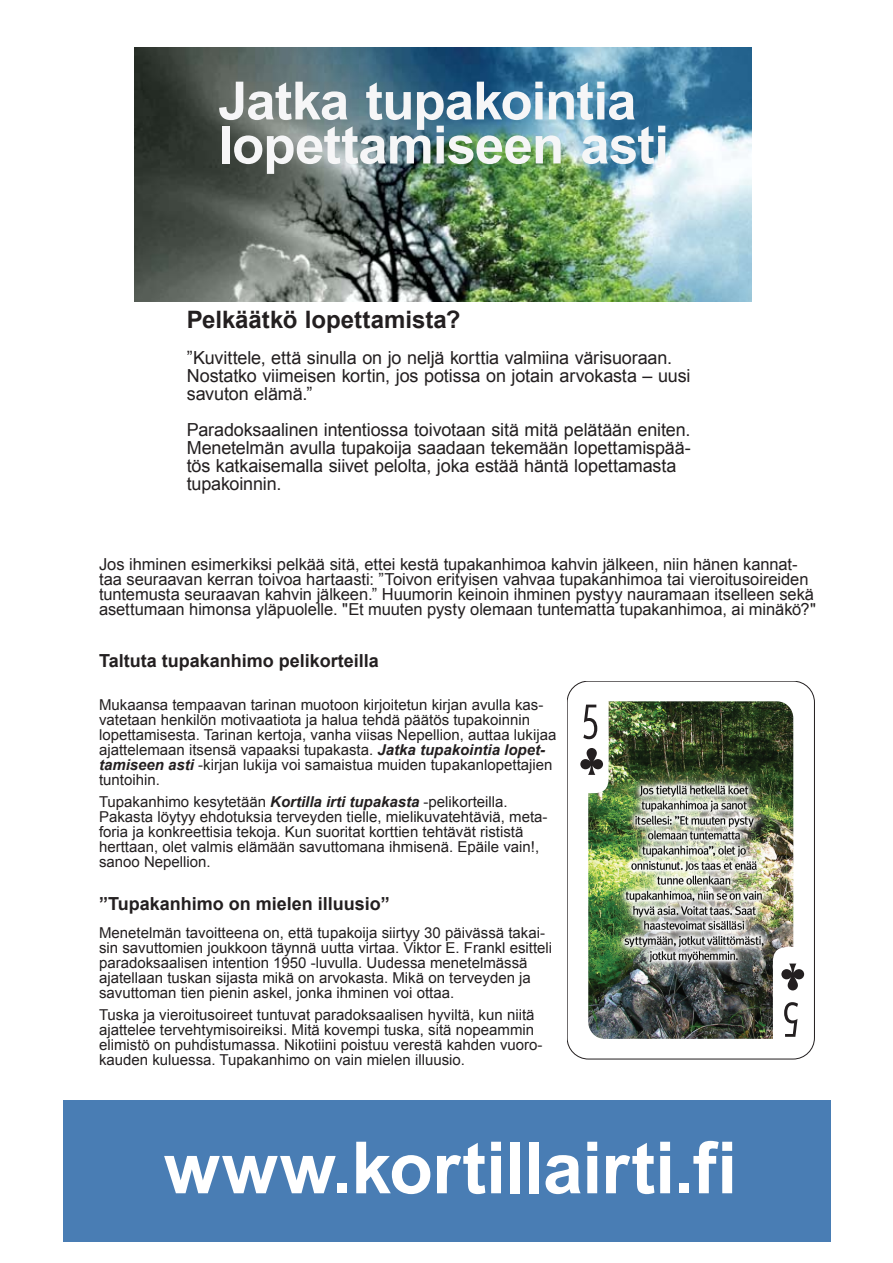
<style>
.page{position:relative;width:893px;height:1263px;background:#fff}
.page>*{position:absolute;margin:0;border:0;box-sizing:border-box;transform-origin:0 0}
.White_type{font:700 72px "Arial";letter-spacing:-.005em;color:#fff}
.Photo_head{font:700 52.8px/44px "Arial";letter-spacing:-.02em;color:#f6f6f7}
.t1{font:700 24px "Arial";color:#231f20}
.t2{font:18px/18px "Arial";letter-spacing:-.01em;color:#231f20}
.Offer_details{font:700 18px "Arial";color:#231f20}
.Address{font:16.5px/15px "Arial";letter-spacing:-.005em;color:#231f20}
.Offer_details-2{font:15px/15px "Arial";color:#231f20}
.s1{font-weight:700;font-style:italic}
</style>
<div class="page">
<div style="left:63px;top:1100px;width:767px;height:142px;background:#497db4"></div>
<img style="left:134px;top:47px;width:618px;height:255px">
<div style="left:567px;top:681px;width:247px;height:378px;border:1px solid #221e1f;border-radius:21px"></div>
<img style="left:588px;top:701px;width:205px;height:338px">
<svg style="left:583px;top:705px;width:14px;height:34px"></svg>
<svg style="left:784px;top:1002px;width:14px;height:35px"></svg>
<svg style="left:580px;top:748px;width:23px;height:27px"></svg>
<svg style="left:781px;top:963px;width:23px;height:27px"></svg>
<p class="Photo_head" style="left:218px;top:79px;width:452px">Jatka tupakointia lopettamiseen asti</p>
<p class="t1" style="left:187px;top:306px;width:275px">Pelkäätkö lopettamista?</p>
<p class="t2" style="left:187px;top:349px;width:505px">”Kuvittele, että sinulla on jo neljä korttia valmiina värisuoraan.<br>Nostatko viimeisen kortin, jos potissa on jotain arvokasta – uusi savuton elämä.”</p>
<p class="t2" style="left:187px;top:421px;width:506px">Paradoksaalinen intentiossa toivotaan sitä mitä pelätään eniten.<br>Menetelmän avulla tupakoija saadaan tekemään lopettamispää&shy;tös katkaisemalla siivet pelolta, joka estää häntä lopettamasta tupakoinnin.</p>
<p class="Address" style="left:99px;top:557px;width:718px">Jos ihminen esimerkiksi pelkää sitä, ettei kestä tupakanhimoa kahvin jälkeen, niin hänen kannat&shy;taa seuraavan kerran toivoa hartaasti: ”Toivon erityisen vahvaa tupakanhimoa tai vieroitusoireiden tuntemusta seuraavan kahvin jälkeen.” Huumorin keinoin ihminen pystyy nauramaan itselleen sekä asettumaan himonsa yläpuolelle. "Et muuten pysty olemaan tuntematta tupakanhimoa, ai minäkö?"</p>
<p class="Offer_details" style="left:99px;top:650px;width:273px">Taltuta tupakanhimo pelikorteilla----</p>
<p class="Offer_details-2" style="left:99px;top:697px;width:459px">Mukaansa tempaavan tarinan muotoon kirjoitetun kirjan avulla kas&shy;vatetaan henkilön motivaatiota ja halua tehdä päätös tupakoinnin lopettamisesta. Tarinan kertoja, vanha viisas Nepellion, auttaa lukijaa ajattelemaan itsensä vapaaksi tupakasta. <span class="s1">Jatka tupakointia lopet&shy;tamiseen asti</span> -kirjan lukija voi samaistua muiden tupakanlopettajien tuntoihin.</p>
<p class="Offer_details-2" style="left:99px;top:794px;width:450px">Tupakanhimo kesytetään <span class="s1">Kortilla irti tupakasta</span> -pelikorteilla.<br>Pakasta löytyy ehdotuksia terveyden tielle, mielikuvatehtäviä, meta&shy;foria ja konkreettisia tekoja. Kun suoritat korttien tehtävät rististä herttaan, olet valmis elämään savuttomana ihmisenä. Epäile vain!, sanoo Nepellion.</p>
<p class="Offer_details" style="left:99px;top:894px;width:292px">”Tupakanhimo on mielen illuusio”</p>
<p class="Offer_details-2" style="left:99px;top:925px;width:455px">Menetelmän tavoitteena on, että tupakoija siirtyy 30 päivässä takai&shy;sin savuttomien joukkoon täynnä uutta virtaa. Viktor E. Frankl esitteli paradoksaalisen intention 1950 -luvulla. Uudessa menetelmässä ajatellaan tuskan sijasta mikä on arvokasta. Mikä on terveyden ja savuttoman tien pienin askel, jonka ihminen voi ottaa.</p>
<p class="Offer_details-2" style="left:99px;top:1007px;width:445px">Tuska ja vieroitusoireet tuntuvat paradoksaalisen hyviltä, kun niitä ajattelee tervehtymisoireiksi. Mitä kovempi tuska, sitä nopeammin elimistö on puhdistumassa. Nikotiini poistuu verestä kahden vuoro&shy;kauden kuluessa. Tupakanhimo on vain mielen illuusio.</p>
<p class="White_type" style="left:164px;top:1127px;width:575px">www.kortillairti.fi</p>
</div>
